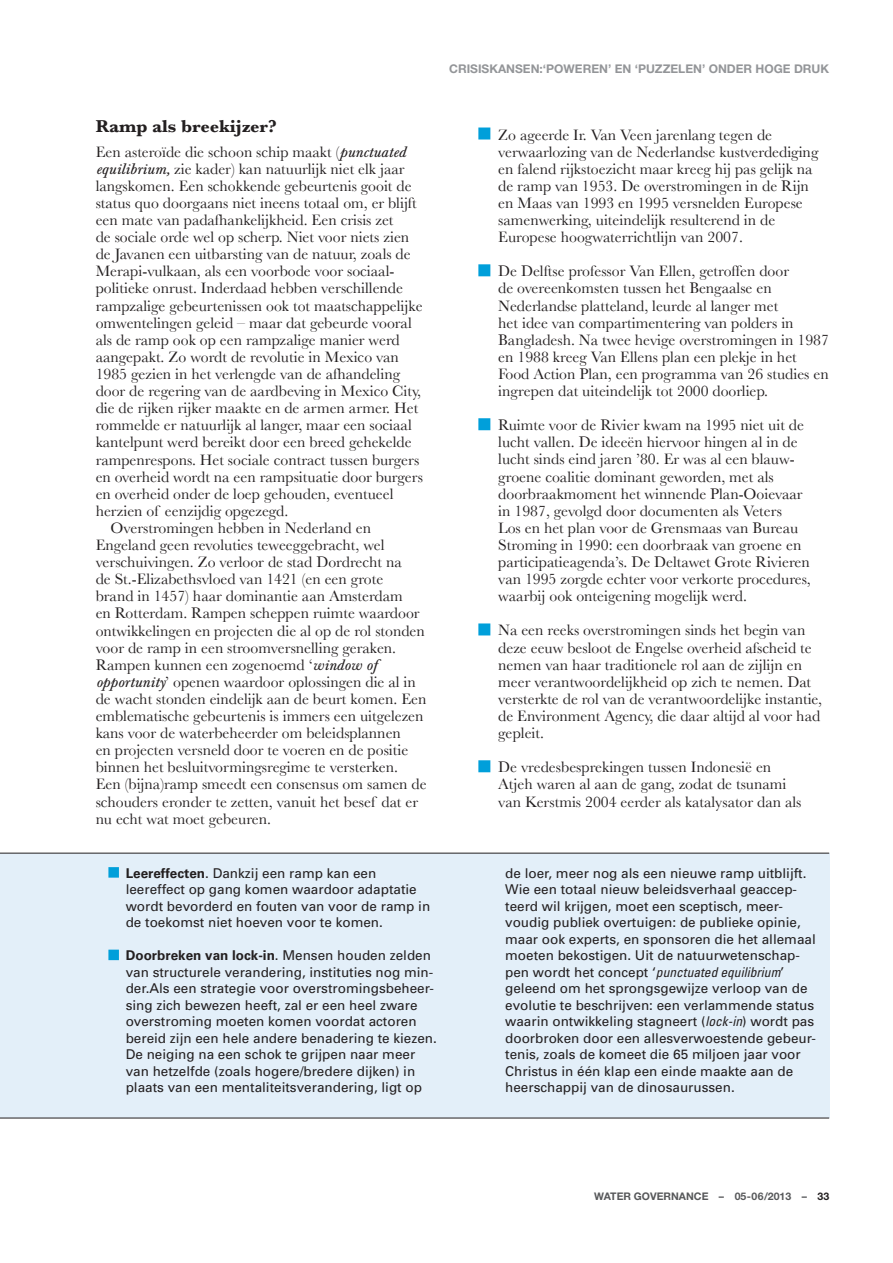
<style>
.page{position:relative;width:893px;height:1263px;background:#fff}
.page>*{position:absolute;margin:0;border:0;box-sizing:border-box;transform-origin:0 0}
.t1{font:700 18px "Baskerville";color:#231f20}
.t2{font:15.75px/17.1px "Baskerville";color:#231f20}
.t3{font:13.5px/16.5px "Univers";color:#231f20}
.t4{font:700 12px "Helvetica Neue";color:#939598}
.t5{font:700 10.5px "Helvetica Neue";color:#57585a}
.s1{font-family:"Baskerville BE";font-style:italic;font-size:14.55px}
.s2{font-weight:700}
.s3{font-style:italic;font-stretch:condensed}
.s4{color:#231f20}
</style>
<div class="page">
<div style="left:0;top:853px;width:829px;height:265px;background:#e3eff9"></div>
<div style="left:478px;top:128px;width:12px;height:12px;background:#009fda"></div>
<div style="left:478px;top:264px;width:12px;height:12px;background:#009fda"></div>
<div style="left:478px;top:418px;width:12px;height:12px;background:#009fda"></div>
<div style="left:478px;top:623px;width:12px;height:12px;background:#009fda"></div>
<div style="left:478px;top:760px;width:12px;height:12px;background:#009fda"></div>
<div style="left:108px;top:867px;width:11px;height:11px;background:#009fda"></div>
<div style="left:108px;top:950px;width:11px;height:10px;background:#009fda"></div>
<hr style="left:0;top:853px;width:829px;height:1px;background:#231f20">
<hr style="left:0;top:1118px;width:829px;height:1px;background:#231f20">
<p class="t4" style="left:449px;top:61px;width:382px">CRISISKANSEN:‘POWEREN’ EN ‘PUZZELEN’ ONDER HOGE DRUK</p>
<p class="t1" style="left:96px;top:116px;width:183px">Ramp als breekijzer?</p>
<p class="t2" style="left:96px;top:143px;width:312px">Een asteroïde die schoon schip maakt (<span class="s1">punctuated</span></p>
<p class="t2" style="left:96px;top:160px;width:310px"><span class="s1">equilibrium,</span> zie kader) kan natuurlijk niet elk jaar</p>
<p class="t2" style="left:96px;top:177px;width:317px">langskomen. Een schokkende gebeurtenis gooit de</p>
<p class="t2" style="left:96px;top:194px;width:323px">status quo doorgaans niet ineens totaal om, er blijft</p>
<p class="t2" style="left:96px;top:211px;width:299px">een mate van padafhankelijkheid. Een crisis zet</p>
<p class="t2" style="left:96px;top:228px;width:315px">de sociale orde wel op scherp. Niet voor niets zien</p>
<p class="t2" style="left:96px;top:245px;width:317px">de Javanen een uitbarsting van de natuur, zoals de</p>
<p class="t2" style="left:96px;top:263px;width:300px">Merapi-vulkaan, als een voorbode voor sociaal-</p>
<p class="t2" style="left:96px;top:280px;width:309px">politieke onrust. Inderdaad hebben verschillende</p>
<p class="t2" style="left:96px;top:297px;width:328px">rampzalige gebeurtenissen ook tot maatschappelijke</p>
<p class="t2" style="left:96px;top:314px;width:318px">omwentelingen geleid – maar dat gebeurde vooral</p>
<p class="t2" style="left:96px;top:331px;width:306px">als de ramp ook op een rampzalige manier werd</p>
<p class="t2" style="left:96px;top:348px;width:305px">aangepakt. Zo wordt de revolutie in Mexico van</p>
<p class="t2" style="left:96px;top:365px;width:306px">1985 gezien in het verlengde van de afhandeling</p>
<p class="t2" style="left:96px;top:382px;width:327px">door de regering van de aardbeving in Mexico City,</p>
<p class="t2" style="left:96px;top:399px;width:324px">die de rijken rijker maakte en de armen armer. Het</p>
<p class="t2" style="left:96px;top:416px;width:318px">rommelde er natuurlijk al langer, maar een sociaal</p>
<p class="t2" style="left:96px;top:434px;width:317px">kantelpunt werd bereikt door een breed gehekelde</p>
<p class="t2" style="left:96px;top:451px;width:325px">rampenrespons. Het sociale contract tussen burgers</p>
<p class="t2" style="left:96px;top:468px;width:329px">en overheid wordt na een rampsituatie door burgers</p>
<p class="t2" style="left:96px;top:485px;width:299px">en overheid onder de loep gehouden, eventueel</p>
<p class="t2" style="left:96px;top:502px;width:194px">herzien of eenzijdig opgezegd.</p>
<p class="t2" style="left:111px;top:519px;width:262px">Overstromingen hebben in Nederland en</p>
<p class="t2" style="left:96px;top:536px;width:290px">Engeland geen revoluties teweeggebracht, wel</p>
<p class="t2" style="left:96px;top:553px;width:308px">verschuivingen. Zo verloor de stad Dordrecht na</p>
<p class="t2" style="left:96px;top:570px;width:289px">de St.-Elizabethsvloed van 1421 (en een grote</p>
<p class="t2" style="left:96px;top:588px;width:309px">brand in 1457) haar dominantie aan Amsterdam</p>
<p class="t2" style="left:96px;top:605px;width:325px">en Rotterdam. Rampen scheppen ruimte waardoor</p>
<p class="t2" style="left:96px;top:622px;width:331px">ontwikkelingen en projecten die al op de rol stonden</p>
<p class="t2" style="left:96px;top:639px;width:302px">voor de ramp in een stroomversnelling geraken.</p>
<p class="t2" style="left:96px;top:656px;width:282px">Rampen kunnen een zogenoemd ‘<span class="s1">window of</span></p>
<p class="t2" style="left:96px;top:673px;width:322px"><span class="s1">opportunity</span>’ openen waardoor oplossingen die al in</p>
<p class="t2" style="left:96px;top:690px;width:332px">de wacht stonden eindelijk aan de beurt komen. Een</p>
<p class="t2" style="left:96px;top:707px;width:329px">emblematische gebeurtenis is immers een uitgelezen</p>
<p class="t2" style="left:96px;top:724px;width:307px">kans voor de waterbeheerder om beleidsplannen</p>
<p class="t2" style="left:96px;top:741px;width:314px">en projecten versneld door te voeren en de positie</p>
<p class="t2" style="left:96px;top:758px;width:304px">binnen het besluitvormingsregime te versterken.</p>
<p class="t2" style="left:96px;top:776px;width:332px">Een (bijna)ramp smeedt een consensus om samen de</p>
<p class="t2" style="left:96px;top:793px;width:324px">schouders eronder te zetten, vanuit het besef dat er</p>
<p class="t2" style="left:96px;top:810px;width:177px">nu echt wat moet gebeuren.</p>
<p class="t3" style="left:126px;top:865px;width:306px"><span class="s2">Leereffecten</span>. Dankzij een ramp kan een leereffect op gang komen waardoor adaptatie wordt bevorderd en fouten van voor de ramp in de toekomst niet hoeven voor te komen.</p>
<p class="t3" style="left:126px;top:947px;width:313px"><span class="s2">Doorbreken van lock-in</span>. Mensen houden zelden van structurele verandering, instituties nog min&shy;der.Als een strategie voor overstromingsbeheer&shy;sing zich bewezen heeft, zal er een heel zware overstroming moeten komen voordat actoren bereid zijn een hele andere benadering te kiezen.<br>De neiging na een schok te grijpen naar meer van hetzelfde (zoals hogere/bredere dijken) in plaats van een mentaliteitsverandering, ligt op</p>
<p class="t2" style="left:498px;top:126px;width:322px">Zo ageerde Ir. Van Veen jarenlang tegen de verwaarlozing van de Nederlandse kustverdediging en falend rijkstoezicht maar kreeg hij pas gelijk na de ramp van 1953. De overstromingen in de Rijn en Maas van 1993 en 1995 versnelden Europese samenwerking, uiteindelijk resulterend in de Europese hoogwaterrichtlijn van 2007.</p>
<p class="t2" style="left:498px;top:262px;width:332px">De Delftse professor Van Ellen, getroffen door<br>de overeenkomsten tussen het Bengaalse en Nederlandse platteland, leurde al langer met<br>het idee van compartimentering van polders in Bangladesh. Na twee hevige overstromingen in 1987 en 1988 kreeg Van Ellens plan een plekje in het Food Action Plan, een programma van 26 studies en ingrepen dat uiteindelijk tot 2000 doorliep.</p>
<p class="t2" style="left:498px;top:416px;width:314px">Ruimte voor de Rivier kwam na 1995 niet uit de lucht vallen. De ideeën hiervoor hingen al in de lucht sinds eind jaren ’80. Er was al een blauw&shy;groene coalitie dominant geworden, met als doorbraakmoment het winnende Plan-Ooievaar in 1987, gevolgd door documenten als Veters<br>Los en het plan voor de Grensmaas van Bureau Stroming in 1990: een doorbraak van groene en participatieagenda’s. De Deltawet Grote Rivieren van 1995 zorgde echter voor verkorte procedures, waarbij ook onteigening mogelijk werd.</p>
<p class="t2" style="left:498px;top:622px;width:325px">Na een reeks overstromingen sinds het begin van deze eeuw besloot de Engelse overheid afscheid te nemen van haar traditionele rol aan de zijlijn en meer verantwoordelijkheid op zich te nemen. Dat versterkte de rol van de verantwoordelijke instantie, de Environment Agency, die daar altijd al voor had gepleit.</p>
<p class="t2" style="left:498px;top:758px;width:305px">De vredesbesprekingen tussen Indonesië en<br>Atjeh waren al aan de gang, zodat de tsunami van Kerstmis 2004 eerder als katalysator dan als</p>
<p class="t3" style="left:505px;top:865px;width:312px">de loer, meer nog als een nieuwe ramp uitblijft.<br>Wie een totaal nieuw beleidsverhaal geaccep&shy;teerd wil krijgen, moet een sceptisch, meer&shy;voudig publiek overtuigen: de publieke opinie, maar ook experts, en sponsoren die het allemaal moeten bekostigen. Uit de natuurwetenschap&shy;pen wordt het concept ‘<span class="s3">punctuated equilibrium</span>’ geleend om het sprongsgewijze verloop van de evolutie te beschrijven: een verlammende status waarin ontwikkeling stagneert (<span class="s3">lock-in</span>) wordt pas doorbroken door een allesverwoestende gebeur&shy;tenis, zoals de komeet die 65 miljoen jaar voor Christus in één klap een einde maakte aan de heerschappij van de dinosaurussen.</p>
<p class="t5" style="left:594px;top:1189px;width:237px">WATER GOVERNANCE – 05-06/2013 – <span class="s4">33</span></p>
</div>
